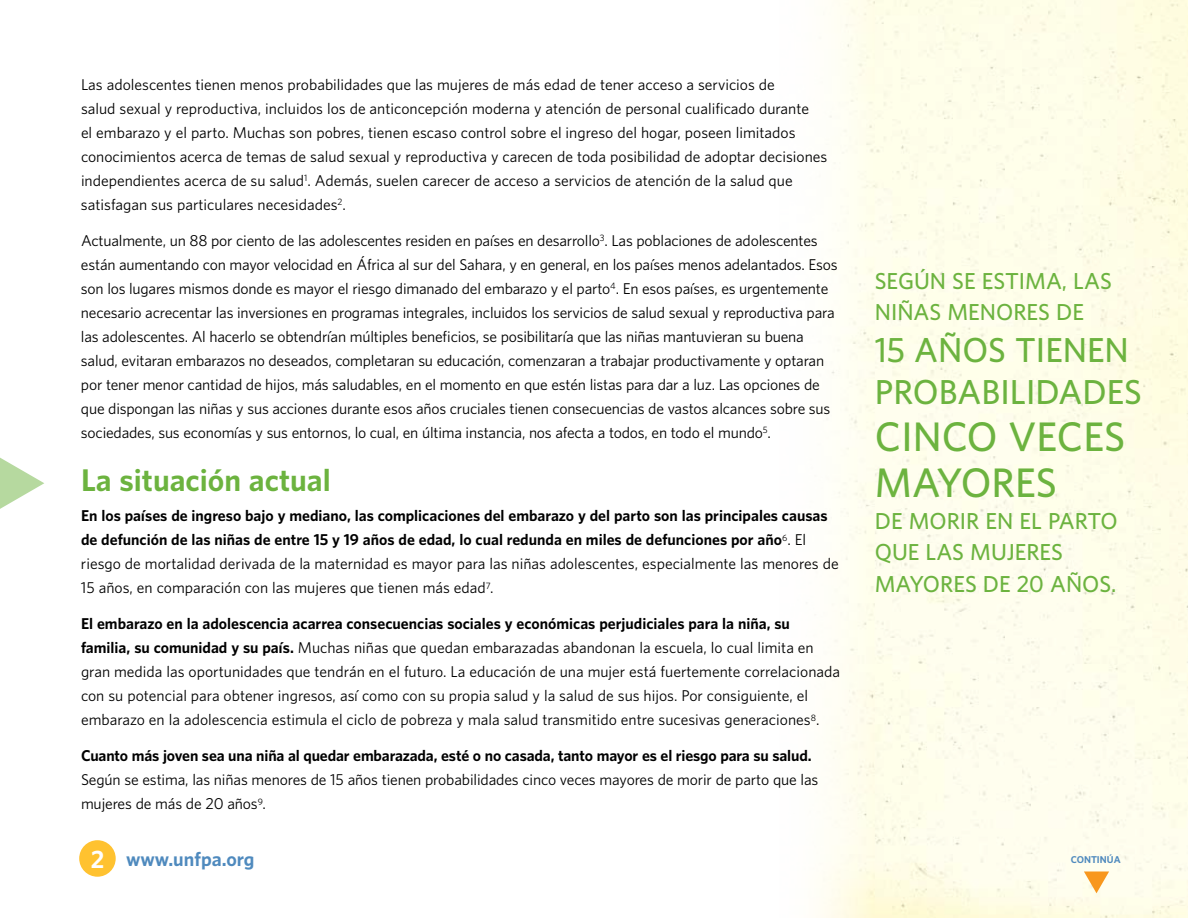
<style>
.page{position:relative;width:1188px;height:918px;background:#fff}
.page>*{position:absolute;margin:0;border:0;box-sizing:border-box;transform-origin:0 0}
.t1{font:600 37.5px/46.5px "UNFPA";color:#6cb33f}
.t2{font:600 31.5px/42px "UNFPA";color:#6cb33f}
.t3{font:700 28.5px "UNFPA";color:#6cb33f}
.t4{font:600 21px/31.5px "UNFPA";color:#6cb33f}
.t5{font:700 18px "UNFPA";color:#4f8abe}
.t6{font:14.25px/24px "UNFPA Text";letter-spacing:-.01em;color:#000}
.t7{font:700 14.25px/24px "UNFPA";color:#000}
.t8{font:700 9px "UNFPA";color:#4f8abe}
.s1{font-family:"UNFPA Text";font-weight:400}
.s2{font-family:"UNFPA";font-weight:700}
.s3{font-size:22.5px;color:#fff}
</style>
<div class="page">
<div style="left:79px;top:840px;width:37px;height:37px;background:#ffc230;border-radius:50%"></div>
<img style="left:815px;top:0;width:373px;height:918px">
<svg style="left:0;top:458px;width:44px;height:51px"></svg>
<svg style="left:1084px;top:872px;width:25px;height:21px"></svg>
<p class="t6" style="left:81px;top:72px;width:748px">Las adolescentes tienen menos probabilidades que las mujeres de más edad de tener acceso a servicios de<br>salud sexual y reproductiva, incluidos los de anticoncepción moderna y atención de personal cualificado durante<br>el embarazo y el parto. Muchas son pobres, tienen escaso control sobre el ingreso del hogar, poseen limitados conocimientos acerca de temas de salud sexual y reproductiva y carecen de toda posibilidad de adoptar decisiones independientes acerca de su salud<sup>1</sup>. Además, suelen carecer de acceso a servicios de atención de la salud que satisfagan sus particulares necesidades<sup>2</sup>.</p>
<p class="t6" style="left:81px;top:228px;width:758px">Actualmente, un 88 por ciento de las adolescentes residen en países en desarrollo<sup>3</sup>. Las poblaciones de adolescentes están aumentando con mayor velocidad en África al sur del Sahara, y en general, en los países menos adelantados. Esos son los lugares mismos donde es mayor el riesgo dimanado del embarazo y el parto<sup>4</sup>. En esos países, es urgentemente necesario acrecentar las inversiones en programas integrales, incluidos los servicios de salud sexual y reproductiva para las adolescentes. Al hacerlo se obtendrían múltiples beneficios, se posibilitaría que las niñas mantuvieran su buena salud, evitaran embarazos no deseados, completaran su educación, comenzaran a trabajar productivamente y optaran por tener menor cantidad de hijos, más saludables, en el momento en que estén listas para dar a luz. Las opciones de que dispongan las niñas y sus acciones durante esos años cruciales tienen consecuencias de vastos alcances sobre sus sociedades, sus economías y sus entornos, lo cual, en última instancia, nos afecta a todos, en todo el mundo<sup>5</sup>.</p>
<h3 class="t3" style="left:81px;top:461px;width:251px">La situación actual</h3>
<p class="t7" style="left:81px;top:503px;width:748px">En los países de ingreso bajo y mediano, las complicaciones del embarazo y del parto son las principales causas de defunción de las niñas de entre 15 y 19 años de edad, lo cual redunda en miles de defunciones por año<sup>6</sup><span class="s1">. El</span></p>
<p class="t6" style="left:81px;top:551px;width:759px">riesgo de mortalidad derivada de la maternidad es mayor para las niñas adolescentes, especialmente las menores de<br>15 años, en comparación con las mujeres que tienen más edad<sup>7</sup>.</p>
<p class="t7" style="left:81px;top:611px;width:710px">El embarazo en la adolescencia acarrea consecuencias sociales y económicas perjudiciales para la niña, su</p>
<p class="t6" style="left:81px;top:635px;width:761px"><span class="s2">familia, su comunidad y su país.</span> Muchas niñas que quedan embarazadas abandonan la escuela, lo cual limita en gran medida las oportunidades que tendrán en el futuro. La educación de una mujer está fuertemente correlacionada con su potencial para obtener ingresos, así como con su propia salud y la salud de sus hijos. Por consiguiente, el embarazo en la adolescencia estimula el ciclo de pobreza y mala salud transmitido entre sucesivas generaciones<sup>8</sup>.</p>
<p class="t7" style="left:81px;top:743px;width:732px">Cuanto más joven sea una niña al quedar embarazada, esté o no casada, tanto mayor es el riesgo para su salud.</p>
<p class="t6" style="left:81px;top:767px;width:739px">Según se estima, las niñas menores de 15 años tienen probabilidades cinco veces mayores de morir de parto que las mujeres de más de 20 años<sup>9</sup>.</p>
<p class="t5" style="left:91px;top:847px;width:165px"><span class="s3">2</span> www.unfpa.org</p>
<h3 class="t4" style="left:875px;top:264px;width:236px">SEGÚN SE ESTIMA, LAS<br>NIÑAS MENORES DE</h3>
<h2 class="t2" style="left:875px;top:328px;width:265px">15 AÑOS TIENEN<br>PROBABILIDADES</h2>
<h1 class="t1" style="left:875px;top:412px;width:248px">CINCO VECES<br>MAYORES</h1>
<h3 class="t4" style="left:875px;top:504px;width:244px">DE MORIR EN EL PARTO<br>QUE LAS MUJERES<br>MAYORES DE 20 AÑOS.</h3>
<p class="t8" style="left:1071px;top:853px;width:51px">conti núa</p>
</div>
